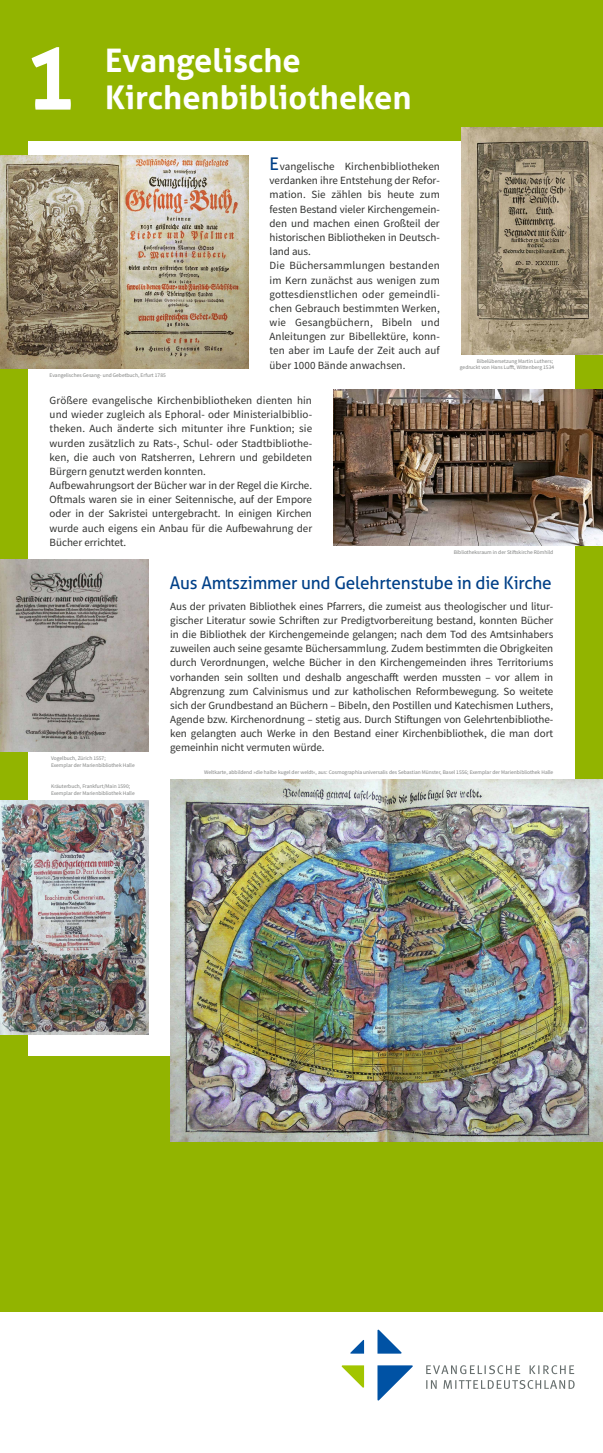
<style>
.page{position:relative;width:603px;height:1453px;background:#fff}
.page>*{position:absolute;margin:0;border:0;box-sizing:border-box;transform-origin:0 0}
.t1{font:700 32.5px/37.5px "Aller";color:#fff}
.t2{font:17.5px "Aller";letter-spacing:-.01em;color:#004088}
.t3{font:11px/14.2px "Source Sans Pro";color:#30312f}
.t4{font:5.5px/6.6px "Source Sans Pro";color:#808281}
</style>
<div class="page">
<div style="left:0;top:0;width:602px;height:1311px;background:#92b400"></div>
<svg style="left:341px;top:1329px;width:72px;height:72px"></svg>
<svg style="left:426px;top:1365px;width:148px;height:24px"></svg>
<div style="left:28px;top:142px;width:546px;height:914px;background:#fff"></div>
<img style="left:170px;top:780px;width:432px;height:361px">
<img style="left:0;top:560px;width:149px;height:191px">
<img style="left:0;top:801px;width:149px;height:234px">
<img style="left:333px;top:390px;width:269px;height:156px">
<img style="left:461px;top:128px;width:141px;height:226px">
<img style="left:0;top:156px;width:248px;height:213px">
<svg style="left:32px;top:47px;width:39px;height:63px"></svg>
<h1 class="t1" style="left:105px;top:41px;width:308px">Evangelische<br>Kirchenbibliotheken</h1>
<h2 class="t2" style="left:269px;top:153px;width:11px">E</h2>
<p class="t3" style="left:269px;top:173px;width:172px">verdanken ihre Entstehung der Refor&shy;mation. Sie zählen bis heute zum festen Bestand vieler Kirchengemein&shy;den und machen einen Großteil der historischen Bibliotheken in Deutsch&shy;land aus.<br>Die Büchersammlungen bestanden im Kern zunächst aus wenigen zum gottesdienstlichen oder gemeindli&shy;chen Gebrauch bestimmten Werken, wie Gesangbüchern, Bibeln und<br>Anleitungen zur Bibellektüre, konn&shy;ten aber im Laufe der Zeit auch auf über 1000 Bände anwachsen.</p>
<p class="t3" style="left:50px;top:393px;width:264px">Größere evangelische Kirchenbibliotheken dienten hin und wieder zugleich als Ephoral- oder Ministerialbiblio&shy;theken. Auch änderte sich mitunter ihre Funktion; sie wurden zusätzlich zu Rats-, Schul- oder Stadtbibliothe&shy;ken, die auch von Ratsherren, Lehrern und gebildeten Bürgern genutzt werden konnten.<br>Aufbewahrungsort der Bücher war in der Regel die Kirche.<br>Oftmals waren sie in einer Seitennische, auf der Empore oder in der Sakristei untergebracht. In einigen Kirchen wurde auch eigens ein Anbau für die Aufbewahrung der Bücher errichtet.</p>
<p class="t3" style="left:279px;top:159px;width:162px">vangelische Kirchenbibliotheken</p>
<p class="t4" style="left:50px;top:372px;width:118px">Evangelisches Gesang- und Gebetbuch, Erfurt 1785</p>
<p class="t4" style="left:459px;top:358px;width:96px;text-align:right">Bibelübersetzung Martin Luthers; gedruckt von Hans Lufft, Wittenberg 1534</p>
<p class="t4" style="left:453px;top:549px;width:101px">Bibliotheksraum in der Stiftskirche Römhild</p>
<h2 class="t2" style="left:170px;top:572px;width:383px">Aus Amtszimmer und Gelehrtenstube in die Kirche</h2>
<p class="t4" style="left:51px;top:755px;width:85px">Vogelbuch, Zürich 1557;<br>Exemplar der Marienbibliothek Halle</p>
<p class="t4" style="left:51px;top:783px;width:85px">Kräuterbuch, Frankfurt/Main 1590;<br>Exemplar der Marienbibliothek Halle</p>
<p class="t3" style="left:170px;top:599px;width:384px;text-align:justify">Aus der privaten Bibliothek eines Pfarrers, die zumeist aus theologischer und litur&shy;gischer Literatur sowie Schriften zur Predigtvorbereitung bestand, konnten Bücher in die Bibliothek der Kirchengemeinde gelangen; nach dem Tod des Amtsinhabers zuweilen auch seine gesamte Büchersammlung. Zudem bestimmten die Obrigkeiten durch Verordnungen, welche Bücher in den Kirchengemeinden ihres Territoriums vorhanden sein sollten und deshalb angeschafft werden mussten – vor allem in Abgrenzung zum Calvinismus und zur katholischen Reformbewegung. So weitete sich der Grundbestand an Büchern – Bibeln, den Postillen und Katechismen Luthers, Agende bzw. Kirchenordnung – stetig aus. Durch Stiftungen von Gelehrtenbibliothe&shy;ken gelangten auch Werke in den Bestand einer Kirchenbibliothek, die man dort gemeinhin nicht vermuten würde.</p>
<p class="t4" style="left:204px;top:768px;width:350px">Weltkarte, abbildend »die halbe kugel der weldt«, aus: Cosmographia universalis des Sebastian Münster, Basel 1556; Exemplar der Marienbibliothek Halle</p>
</div>
